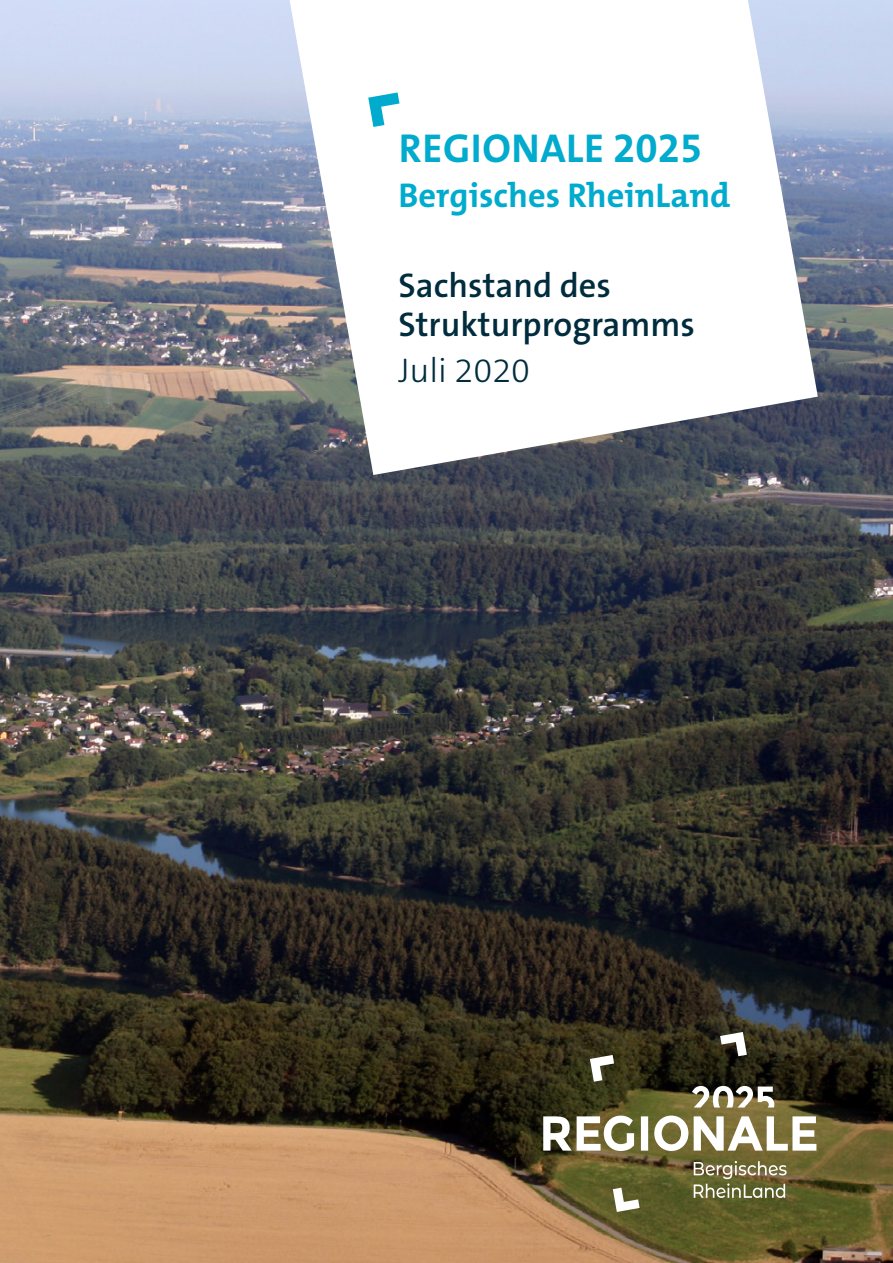
<style>
.page{position:relative;width:893px;height:1263px;background:#fff}
.page>*{position:absolute;margin:0;border:0;box-sizing:border-box;transform-origin:0 0}
.t1{font:700 40.5px "The Mix B W7";letter-spacing:.015em;color:#00abcd}
.t2{font:700 34.5px "The Mix B W7";color:#00abcd}
.t3{font:600 34.35px/38.5px "The Sans B W6";color:#012c3e}
.t4{font:300 34.35px "The Sans B W3";color:#012c3e}
</style>
<div class="page">
<img style="left:0;top:0;width:893px;height:1263px">
<svg style="left:290px;top:0;width:528px;height:475px"></svg>
<svg style="left:543px;top:1032px;width:273px;height:180px;background:#686343"></svg>
<svg style="left:368px;top:92px;width:31px;height:35px"></svg>
<p class="t1" style="left:399px;top:122px;width:305px">REGIONALE 2025</p>
<p class="t2" style="left:398px;top:173px;width:333px">Bergisches RheinLand</p>
<p class="t3" style="left:398px;top:266px;width:298px">Sachstand des<br>Strukturprogramms</p>
<p class="t4" style="left:398px;top:348px;width:133px">Juli 2020</p>
</div>
